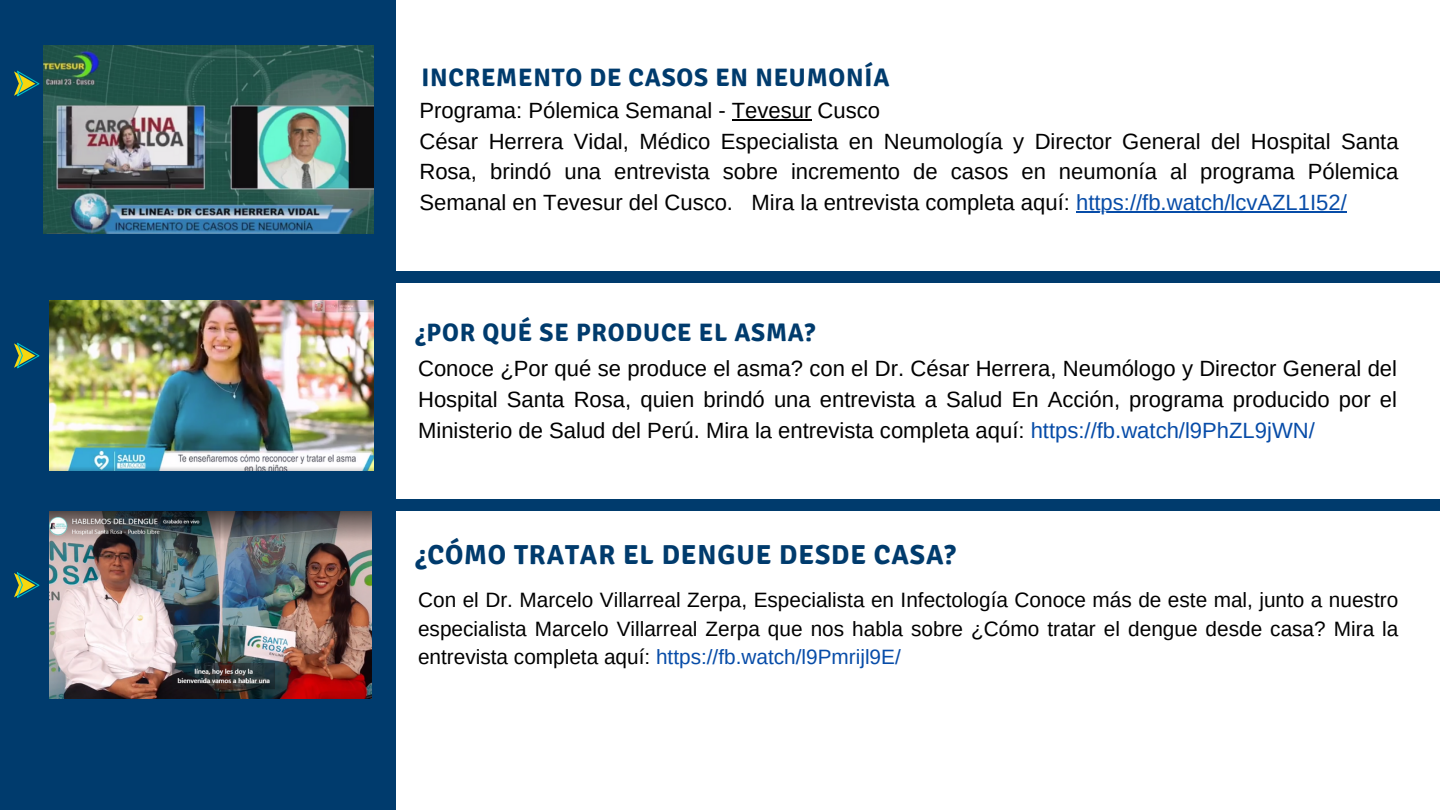
<style>
.page{position:relative;width:1440px;height:810px;background:#fff}
.page>*{position:absolute;margin:0;border:0;box-sizing:border-box;transform-origin:0 0}
.t1{font:700 27.4px "Signika";letter-spacing:.03em;color:#003b6d}
.t2{font:700 25.2px "Signika";letter-spacing:.03em;color:#003b6d}
.t3{font:22px/30.8px "Arimo";color:#000;text-align:justify}
.t4{font:20.8px/28.5px "Arimo";color:#000;text-align:justify}
.s1{color:#074ca8}
</style>
<div class="page">
<div style="left:0;top:0;width:396px;height:810px;background:#003b6d"></div>
<div style="left:391px;top:271px;width:1049px;height:12px;background:#003b6d"></div>
<div style="left:368px;top:499px;width:1072px;height:11px;background:#003b6d"></div>
<svg style="left:14px;top:71px;width:25px;height:25px"></svg>
<svg style="left:14px;top:343px;width:25px;height:25px"></svg>
<svg style="left:14px;top:572px;width:25px;height:26px"></svg>
<img style="left:49px;top:512px;width:322px;height:187px">
<img style="left:49px;top:301px;width:324px;height:169px">
<img style="left:44px;top:46px;width:329px;height:187px">
<hr style="left:732px;top:119px;width:79px;height:2px;background:#000">
<hr style="left:1076px;top:212px;width:271px;height:1px;background:#074ca8">
<p class="t2" style="left:421px;top:62px;width:470px">INCREMENTO DE CASOS EN NEUMONÍA</p>
<p class="t3" style="left:419px;top:95px;width:462px">Programa: Pólemica Semanal - Tevesur Cusco</p>
<p class="t3" style="left:419px;top:126px;width:981px">César Herrera Vidal, Médico Especialista en Neumología y Director General del Hospital Santa Rosa, brindó una entrevista sobre incremento de casos en neumonía al programa Pólemica Semanal en Tevesur del Cusco. Mira la entrevista completa aquí: <span class="s1">https://fb.watch/lcvAZL1I52/</span></p>
<p class="t2" style="left:415px;top:317px;width:402px">¿POR QUÉ SE PRODUCE EL ASMA?</p>
<p class="t3" style="left:418px;top:353px;width:980px">Conoce ¿Por qué se produce el asma? con el Dr. César Herrera, Neumólogo y Director General del Hospital Santa Rosa, quien brindó una entrevista a Salud En Acción, programa producido por el Ministerio de Salud del Perú. Mira la entrevista completa aquí: <span class="s1">https://fb.watch/l9PhZL9jWN/</span></p>
<p class="t1" style="left:415px;top:539px;width:542px">¿CÓMO TRATAR EL DENGUE DESDE CASA?</p>
<p class="t4" style="left:418px;top:586px;width:982px">Con el Dr. Marcelo Villarreal Zerpa, Especialista en Infectología Conoce más de este mal, junto a nuestro especialista Marcelo Villarreal Zerpa que nos habla sobre ¿Cómo tratar el dengue desde casa? Mira la entrevista completa aquí: <span class="s1">https://fb.watch/l9Pmrijl9E/</span></p>
</div>
